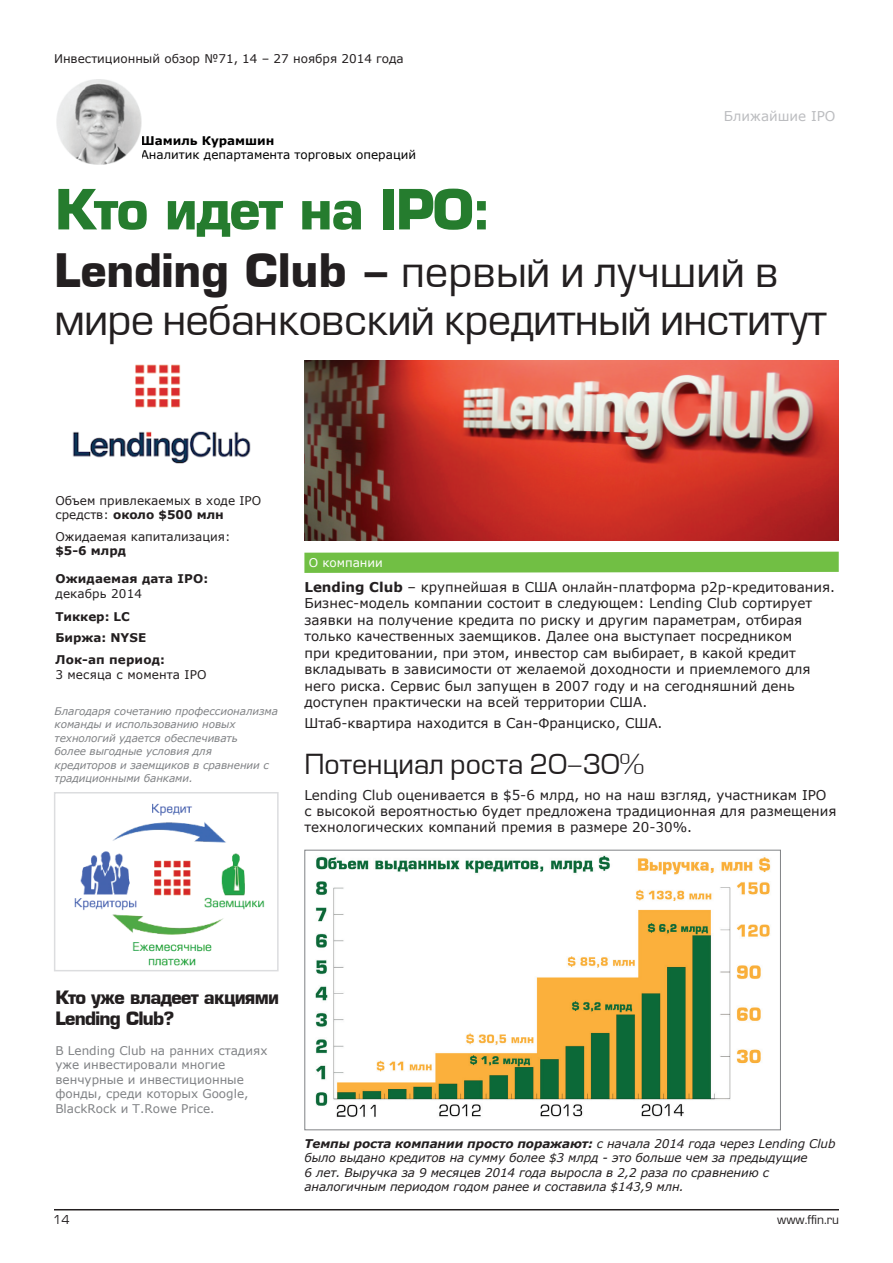
<style>
.page{position:relative;width:893px;height:1263px;background:#fff}
.page>*{position:absolute;margin:0;border:0;box-sizing:border-box;transform-origin:0 0}
.t1{font:700 54px "Europe";letter-spacing:-.03em;color:#257c2e}
.t2{font:42px/48px "Europe Normal";letter-spacing:-.02em;color:#231f20}
.t3{font:27px "Europe Normal";color:#231f20}
.t4{font:700 18px/21.6px "Europe";letter-spacing:-.04em;color:#231f20}
.t5{font:13.5px/16.5px "Verdana";color:#231f20}
.t6{font:13.5px "Verdana";color:#bcbdc0}
.t7{font:italic 12px/14.4px "Verdana";letter-spacing:-.01em;color:#231f20}
.t8{font:12px/14.4px "Verdana";color:#231f20}
.t9{font:12px/14.4px "Verdana";color:#808285}
.t10{font:700 12px/21.9px "Verdana";letter-spacing:.01em;color:#231f20}
.t11{font:12px "Verdana";color:#010000}
.t12{font:700 12px "Verdana";color:#010000}
.t13{font:12px "Europe Normal";color:#231f20}
.t14{font:12px "Verdana";color:#fff}
.t15{font:italic 10.5px/13.5px "Verdana";letter-spacing:-.01em;color:#808285}
.s1{font-family:"Europe";font-weight:700;font-size:45px}
.s2{font-weight:700}
</style>
<div class="page">
<hr style="left:54px;top:1209px;width:785px;height:1px;background:#231f20">
<img style="left:56px;top:79px;width:85px;height:86px">
<img style="left:304px;top:361px;width:535px;height:179px">
<svg style="left:304px;top:552px;width:535px;height:21px;background:#76c14b"></svg>
<img style="left:315px;top:855px;width:456px;height:262px">
<div style="left:304px;top:850px;width:477px;height:280px;border:1px solid #808285"></div>
<img style="left:74px;top:803px;width:191px;height:163px">
<div style="left:54px;top:792px;width:225px;height:179px;border:2px solid #dcdddf"></div>
<img style="left:72px;top:364px;width:179px;height:100px">
<p class="t8" style="left:54px;top:51px;width:351px">Инвестиционный обзор №71, 14 – 27 ноября 2014 года</p>
<p class="t12" style="left:141px;top:132px;width:135px">Шамиль Курамшин</p>
<p class="t11" style="left:141px;top:146px;width:277px">Аналитик департамента торговых операций</p>
<h1 class="t1" style="left:55px;top:178px;width:438px">Кто идет на IPO:</h1>
<p class="t6" style="left:724px;top:106px;width:113px">Ближайшие IPO</p>
<h2 class="t2" style="left:54px;top:249px;width:774px"><span class="s1">Lending Club -</span> первый и лучший в мире небанковский кредитный институт</h2>
<p class="t8" style="left:55px;top:493px;width:207px">Объем привлекаемых в ходе IPO средств: <span class="s2">около $500 млн</span></p>
<p class="t8" style="left:55px;top:529px;width:177px">Ожидаемая капитализация:</p>
<p class="t10" style="left:55px;top:540px;width:72px">$5-6 млрд</p>
<p class="t10" style="left:55px;top:568px;width:154px">Ожидаемая дата IPO:</p>
<p class="t8" style="left:55px;top:586px;width:88px">декабрь 2014</p>
<p class="t10" style="left:55px;top:605px;width:111px">Тиккер: LC<br>Биржа: NYSE<br>Лок-ап период:</p>
<p class="t8" style="left:55px;top:667px;width:153px">3 месяца с момента IPO</p>
<p class="t15" style="left:55px;top:704px;width:225px">Благодаря сочетанию профессионализма команды и использованию новых технологий удается обеспечивать<br>более выгодные условия для<br>кредиторов и заемщиков в сравнении с традиционными банками.</p>
<p class="t14" style="left:309px;top:554px;width:76px">О компании</p>
<p class="t5" style="left:304px;top:579px;width:532px"><span class="s2">Lending Club</span> – крупнейшая в США онлайн-платформа p2p-кредитования.<br>Бизнес-модель компании состоит в следующем: Lending Club сортирует заявки на получение кредита по риску и другим параметрам, отбирая только качественных заемщиков. Далее она выступает посредником<br>при кредитовании, при этом, инвестор сам выбирает, в какой кредит вкладывать в зависимости от желаемой доходности и приемлемого для него риска. Сервис был запущен в 2007 году и на сегодняшний день доступен практически на всей территории США.</p>
<p class="t5" style="left:304px;top:715px;width:360px">Штаб-квартира находится в Сан-Франциско, США.</p>
<h3 class="t3" style="left:304px;top:750px;width:341px">Потенциал роста 20-30%</h3>
<p class="t5" style="left:304px;top:787px;width:534px">Lending Club оценивается в $5-6 млрд, но на наш взгляд, участникам IPO с высокой вероятностью будет предложена традиционная для размещения технологических компаний премия в размере 20-30%.</p>
<h3 class="t4" style="left:55px;top:986px;width:225px">Кто уже владеет акциями<br>Lending Club?</h3>
<p class="t9" style="left:55px;top:1043px;width:213px">В Lending Club на ранних стадиях уже инвестировали многие венчурные и инвестиционные фонды, среди которых Google,<br>BlackRock и T.Rowe Price.</p>
<p class="t7" style="left:304px;top:1136px;width:533px"><span class="s2">Темпы роста компании просто поражают:</span> c начала 2014 года через Lending Club было выдано кредитов на сумму более $3 млрд - это больше чем за предыдущие<br>6 лет. Выручка за 9 месяцев 2014 года выросла в 2,2 раза по сравнению с аналогичным периодом годом ранее и составила $143,9 млн.</p>
<p class="t13" style="left:53px;top:1213px;width:18px">14</p>
<p class="t13" style="left:777px;top:1213px;width:63px">www.ffin.ru</p>
</div>
